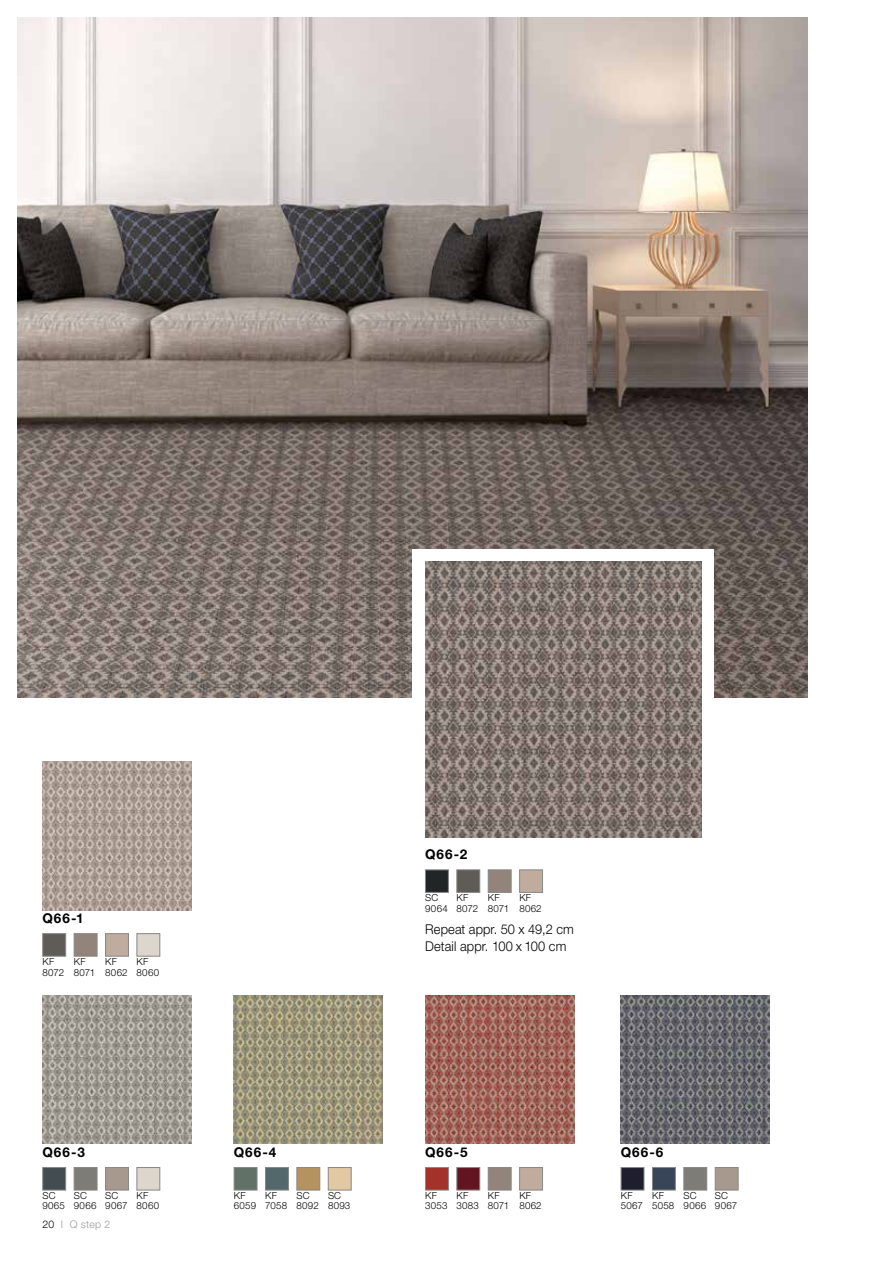
<style>
.page{position:relative;width:893px;height:1263px;background:#fff}
.page>*{position:absolute;margin:0;border:0;box-sizing:border-box;transform-origin:0 0}
.t1{font:300 13.5px/18px "Helvetica Neue LT Pro";letter-spacing:.01em;color:#000;scale:.95 1}
.t2{font:700 13.5px "Helvetica Neue LT Pro";letter-spacing:.07em;color:#000}
.t3{font:300 10.5px "Helvetica Neue LT Pro";letter-spacing:.02em;color:#9d9d9c}
.t4{font:300 9.75px/10.5px "Helvetica Neue LT Pro";letter-spacing:.025em;color:#000}
.s1{color:#000}
</style>
<div class="page">
<img style="left:17px;top:17px;width:791px;height:680px">
<img style="left:43px;top:761px;width:148px;height:149px">
<div style="left:43px;top:933px;width:23px;height:23px;background:#5f5c58;border:1px solid #878787"></div>
<div style="left:74px;top:933px;width:23px;height:23px;background:#92847a;border:1px solid #878787"></div>
<div style="left:105px;top:933px;width:24px;height:23px;background:#c0ac9c;border:1px solid #878787"></div>
<div style="left:137px;top:933px;width:23px;height:23px;background:#ddd6cd;border:1px solid #878787"></div>
<img style="left:43px;top:995px;width:148px;height:149px">
<div style="left:43px;top:1167px;width:23px;height:23px;background:#434d51;border:1px solid #878787"></div>
<div style="left:74px;top:1167px;width:23px;height:23px;background:#7d7c77;border:1px solid #878787"></div>
<div style="left:105px;top:1167px;width:24px;height:23px;background:#a69a8f;border:1px solid #878787"></div>
<div style="left:137px;top:1167px;width:23px;height:23px;background:#ddd6cd;border:1px solid #878787"></div>
<img style="left:234px;top:995px;width:149px;height:149px">
<div style="left:234px;top:1167px;width:23px;height:23px;background:#617167;border:1px solid #878787"></div>
<div style="left:265px;top:1167px;width:24px;height:23px;background:#53686b;border:1px solid #878787"></div>
<div style="left:297px;top:1167px;width:23px;height:23px;background:#b49361;border:1px solid #878787"></div>
<div style="left:328px;top:1167px;width:23px;height:23px;background:#e3c9a3;border:1px solid #878787"></div>
<img style="left:425px;top:995px;width:149px;height:149px">
<div style="left:425px;top:1167px;width:24px;height:23px;background:#a4312a;border:1px solid #878787"></div>
<div style="left:457px;top:1167px;width:23px;height:23px;background:#621420;border:1px solid #878787"></div>
<div style="left:488px;top:1167px;width:23px;height:23px;background:#92847a;border:1px solid #878787"></div>
<div style="left:519px;top:1167px;width:24px;height:23px;background:#c0ac9c;border:1px solid #878787"></div>
<img style="left:621px;top:995px;width:149px;height:149px">
<div style="left:621px;top:1167px;width:23px;height:23px;background:#1e1e2e;border:1px solid #878787"></div>
<div style="left:652px;top:1167px;width:24px;height:23px;background:#384558;border:1px solid #878787"></div>
<div style="left:684px;top:1167px;width:23px;height:23px;background:#7d7c77;border:1px solid #878787"></div>
<div style="left:715px;top:1167px;width:23px;height:23px;background:#a69a8f;border:1px solid #878787"></div>
<div style="left:412px;top:549px;width:302px;height:301px;background:#fff"></div>
<img style="left:425px;top:561px;width:277px;height:277px">
<div style="left:425px;top:870px;width:24px;height:23px;background:#222526;border:1px solid #878787"></div>
<div style="left:457px;top:870px;width:23px;height:23px;background:#5f5c58;border:1px solid #878787"></div>
<div style="left:488px;top:870px;width:23px;height:23px;background:#92847a;border:1px solid #878787"></div>
<div style="left:519px;top:870px;width:24px;height:23px;background:#c0ac9c;border:1px solid #878787"></div>
<h1 class="t2" style="left:43px;top:910px;width:43px">Q66-1</h1>
<p class="t4" style="left:74px;top:956px;width:23px">KF<br>8071</p>
<p class="t4" style="left:105px;top:956px;width:24px">KF<br>8062</p>
<p class="t4" style="left:137px;top:956px;width:24px">KF<br>8060</p>
<p class="t4" style="left:43px;top:956px;width:23px">KF<br>8072</p>
<h1 class="t2" style="left:43px;top:1143px;width:44px">Q66-3</h1>
<p class="t4" style="left:74px;top:1190px;width:24px">SC<br>9066</p>
<p class="t4" style="left:105px;top:1190px;width:24px">SC<br>9067</p>
<p class="t4" style="left:137px;top:1190px;width:24px">KF<br>8060</p>
<p class="t4" style="left:43px;top:1190px;width:24px">SC<br>9065</p>
<p class="t3" style="left:43px;top:1218px;width:69px"><span class="s1">20</span> I Q step 2</p>
<h1 class="t2" style="left:234px;top:1143px;width:44px">Q66-4</h1>
<p class="t4" style="left:265px;top:1190px;width:23px">KF<br>7058</p>
<p class="t4" style="left:297px;top:1190px;width:24px">SC<br>8092</p>
<p class="t4" style="left:328px;top:1190px;width:24px">SC<br>8093</p>
<p class="t4" style="left:234px;top:1190px;width:24px">KF<br>6059</p>
<h1 class="t2" style="left:425px;top:846px;width:43px">Q66-2</h1>
<p class="t4" style="left:457px;top:892px;width:23px">KF<br>8072</p>
<p class="t4" style="left:488px;top:892px;width:23px">KF<br>8071</p>
<p class="t4" style="left:519px;top:892px;width:24px">KF<br>8062</p>
<p class="t4" style="left:425px;top:892px;width:24px">SC<br>9064</p>
<h1 class="t1" style="left:425px;top:919px;width:158px">Repeat appr. 50 x 49,2 cm<br>Detail appr. 100 x 100 cm</h1>
<h1 class="t2" style="left:425px;top:1143px;width:44px">Q66-5</h1>
<p class="t4" style="left:457px;top:1190px;width:24px">KF<br>3083</p>
<p class="t4" style="left:488px;top:1190px;width:23px">KF<br>8071</p>
<p class="t4" style="left:519px;top:1190px;width:24px">KF<br>8062</p>
<p class="t4" style="left:425px;top:1190px;width:24px">KF<br>3053</p>
<h1 class="t2" style="left:621px;top:1143px;width:44px">Q66-6</h1>
<p class="t4" style="left:652px;top:1190px;width:24px">KF<br>5058</p>
<p class="t4" style="left:684px;top:1190px;width:24px">SC<br>9066</p>
<p class="t4" style="left:715px;top:1190px;width:24px">SC<br>9067</p>
<p class="t4" style="left:621px;top:1190px;width:24px">KF<br>5067</p>
</div>
